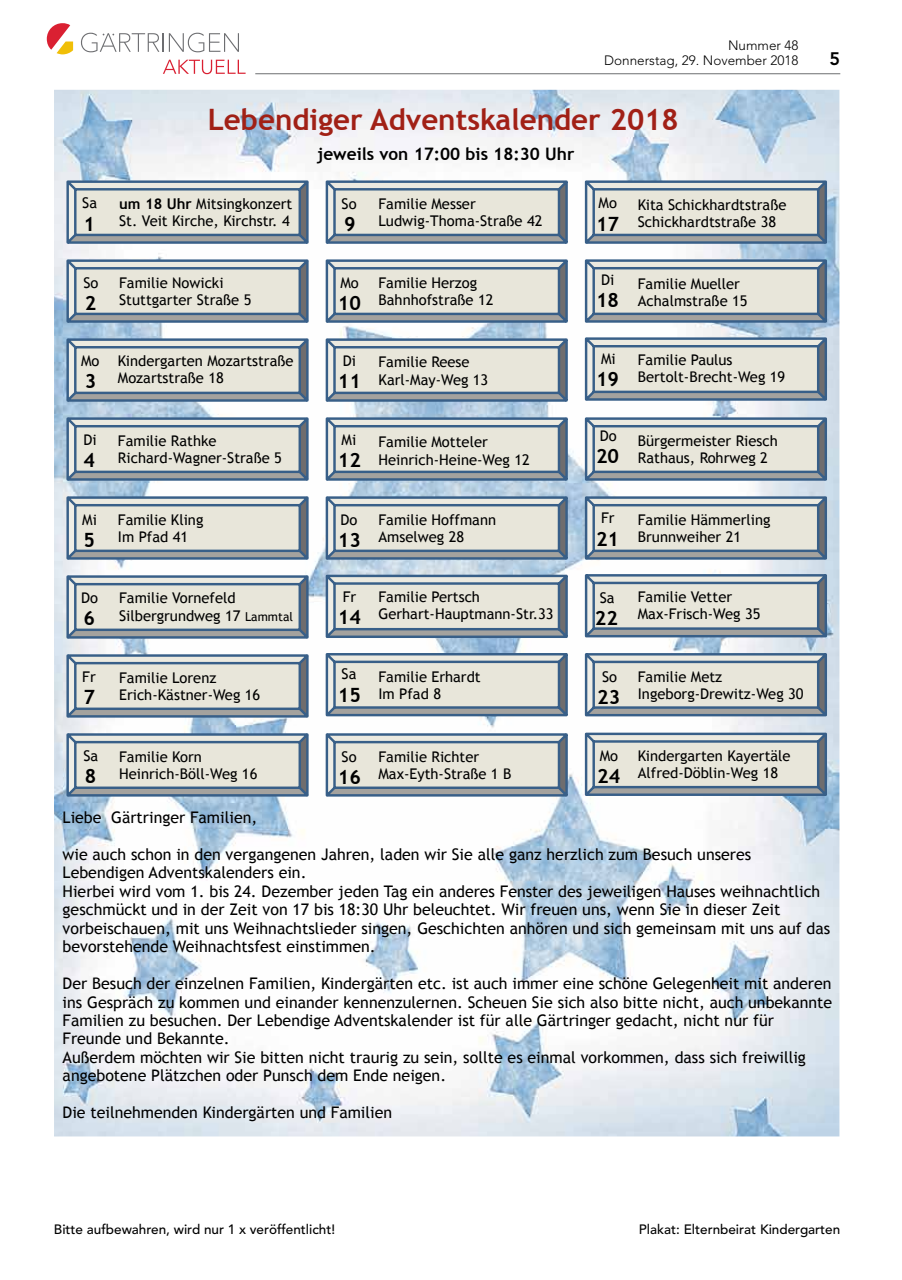
<style>
.page{position:relative;width:902px;height:1280px;background:#fff}
.page>*{position:absolute;margin:0;border:0;box-sizing:border-box;transform-origin:0 0}
.t1{font:700 29.55px "Trebuchet MS";color:#a12016}
.t2{font:700 19.65px "Trebuchet MS";color:#000}
.t3{font:800 18px "Avenir";color:#000}
.t4{font:700 17.25px "Trebuchet MS";color:#000}
.t5{font:15.9px/18.5px "Trebuchet MS";color:#000}
.t6{font:14.7px/17.2px "Trebuchet MS";color:#000}
.t7{font:500 13.5px "Avenir";color:#000}
.t8{font:300 13.5px/15.8px "Avenir";color:#000;text-align:right}
.s1{font-weight:700}
.s2{font-size:12.3px}
</style>
<div class="page">
<hr style="left:255px;top:73px;width:585px;height:1px;background:#6d6e71">
<svg style="left:47px;top:23px;width:26px;height:31px"></svg>
<svg style="left:81px;top:33px;width:158px;height:19px"></svg>
<svg style="left:163px;top:60px;width:82px;height:14px"></svg>
<img style="left:54px;top:90px;width:785px;height:1046px">
<svg style="left:65px;top:179px;width:245px;height:66px;background:#c2c8c7"></svg>
<svg style="left:324px;top:179px;width:245px;height:66px;background:#c3c8c7"></svg>
<svg style="left:583px;top:179px;width:245px;height:66px;background:#c1c7c7"></svg>
<svg style="left:65px;top:495px;width:245px;height:66px;background:#c2c8c7"></svg>
<svg style="left:65px;top:574px;width:245px;height:66px;background:#c2c8c7"></svg>
<svg style="left:65px;top:653px;width:245px;height:66px;background:#c2c8c7"></svg>
<svg style="left:65px;top:337px;width:245px;height:66px;background:#c1c7c6"></svg>
<svg style="left:65px;top:732px;width:245px;height:66px;background:#c1c7c6"></svg>
<svg style="left:65px;top:258px;width:245px;height:66px;background:#c2c7c7"></svg>
<svg style="left:65px;top:416px;width:245px;height:66px;background:#c1c7c6"></svg>
<svg style="left:583px;top:416px;width:245px;height:66px;background:#c2c8c7"></svg>
<svg style="left:583px;top:336px;width:245px;height:66px;background:#c2c7c7"></svg>
<svg style="left:583px;top:258px;width:245px;height:66px;background:#c1c7c6"></svg>
<svg style="left:324px;top:495px;width:245px;height:66px;background:#c0c6c6"></svg>
<svg style="left:324px;top:416px;width:245px;height:66px;background:#c0c6c6"></svg>
<svg style="left:324px;top:337px;width:245px;height:66px;background:#c1c7c6"></svg>
<svg style="left:324px;top:258px;width:245px;height:66px;background:#c2c8c7"></svg>
<svg style="left:324px;top:573px;width:245px;height:66px;background:#c1c7c6"></svg>
<svg style="left:583px;top:573px;width:245px;height:66px;background:#c2c7c7"></svg>
<svg style="left:583px;top:495px;width:245px;height:66px;background:#c1c7c7"></svg>
<svg style="left:324px;top:652px;width:245px;height:65px;background:#c1c7c6"></svg>
<svg style="left:583px;top:652px;width:245px;height:66px;background:#c2c8c7"></svg>
<svg style="left:583px;top:731px;width:245px;height:66px;background:#c2c8c7"></svg>
<svg style="left:324px;top:732px;width:245px;height:66px;background:#c2c8c7"></svg>
<p class="t8" style="left:604px;top:37px;width:196px">Nummer 48<br>Donnerstag, 29. November 2018</p>
<p class="t3" style="left:829px;top:48px;width:12px">5</p>
<h1 class="t1" style="left:208px;top:101px;width:472px">Lebendiger Adventskalender 2018</h1>
<p class="t4" style="left:317px;top:143px;width:259px">jeweils von 17:00 bis 18:30 Uhr</p>
<p class="t6" style="left:82px;top:194px;width:16px">Sa</p>
<p class="t2" style="left:83px;top:212px;width:13px">1</p>
<p class="t6" style="left:119px;top:195px;width:175px"><span class="s1">um 18 Uhr</span> Mitsingkonzert<br>St. Veit Kirche, Kirchstr. 4</p>
<p class="t6" style="left:341px;top:195px;width:17px">So</p>
<p class="t2" style="left:344px;top:212px;width:13px">9</p>
<p class="t6" style="left:378px;top:195px;width:165px">Familie Messer<br>Ludwig-Thoma-Straße 42</p>
<p class="t6" style="left:598px;top:194px;width:20px">Mo</p>
<p class="t2" style="left:596px;top:212px;width:25px">17</p>
<p class="t6" style="left:637px;top:197px;width:150px">Kita Schickhardtstraße<br>Schickhardtstraße 38</p>
<p class="t6" style="left:83px;top:274px;width:17px">So</p>
<p class="t2" style="left:85px;top:290px;width:13px">2</p>
<p class="t6" style="left:119px;top:274px;width:134px">Familie Nowicki<br>Stuttgarter Straße 5</p>
<p class="t6" style="left:340px;top:274px;width:20px">Mo</p>
<p class="t2" style="left:338px;top:290px;width:25px">10</p>
<p class="t6" style="left:378px;top:274px;width:116px">Familie Herzog<br>Bahnhofstraße 12</p>
<p class="t6" style="left:601px;top:271px;width:15px">Di</p>
<p class="t2" style="left:596px;top:288px;width:25px">18</p>
<p class="t6" style="left:637px;top:275px;width:111px">Familie Mueller<br>Achalmstraße 15</p>
<p class="t6" style="left:81px;top:353px;width:20px">Mo</p>
<p class="t2" style="left:85px;top:369px;width:13px">3</p>
<p class="t6" style="left:118px;top:353px;width:177px">Kindergarten Mozartstraße<br>Mozartstraße 18</p>
<p class="t6" style="left:343px;top:353px;width:15px">Di</p>
<p class="t2" style="left:338px;top:369px;width:25px">11</p>
<p class="t6" style="left:378px;top:354px;width:111px">Familie Reese<br>Karl-May-Weg 13</p>
<p class="t6" style="left:601px;top:350px;width:16px">Mi</p>
<p class="t2" style="left:596px;top:367px;width:25px">19</p>
<p class="t6" style="left:637px;top:351px;width:149px">Familie Paulus<br>Bertolt-Brecht-Weg 19</p>
<p class="t6" style="left:83px;top:431px;width:15px">Di</p>
<p class="t2" style="left:83px;top:448px;width:13px">4</p>
<p class="t6" style="left:118px;top:432px;width:165px">Familie Rathke<br>Richard-Wagner-Straße 5</p>
<p class="t6" style="left:341px;top:431px;width:16px">Mi</p>
<p class="t2" style="left:338px;top:448px;width:25px">12</p>
<p class="t6" style="left:378px;top:434px;width:153px">Familie Motteler<br>Heinrich-Heine-Weg 12</p>
<p class="t6" style="left:599px;top:427px;width:18px">Do</p>
<p class="t2" style="left:596px;top:444px;width:25px">20</p>
<p class="t6" style="left:637px;top:432px;width:141px">Bürgermeister Riesch<br>Rathaus, Rohrweg 2</p>
<p class="t6" style="left:82px;top:511px;width:16px">Mi</p>
<p class="t2" style="left:83px;top:527px;width:13px">5</p>
<p class="t6" style="left:118px;top:511px;width:87px">Familie Kling<br>Im Pfad 41</p>
<p class="t6" style="left:340px;top:511px;width:18px">Do</p>
<p class="t2" style="left:338px;top:527px;width:25px">13</p>
<p class="t6" style="left:378px;top:511px;width:119px">Familie Hoffmann<br>Amselweg 28</p>
<p class="t6" style="left:601px;top:510px;width:15px">Fr</p>
<p class="t2" style="left:596px;top:526px;width:25px">21</p>
<p class="t6" style="left:637px;top:511px;width:134px">Familie Hämmerling<br>Brunnweiher 21</p>
<p class="t6" style="left:81px;top:590px;width:18px">Do</p>
<p class="t2" style="left:83px;top:606px;width:13px">6</p>
<p class="t6" style="left:119px;top:590px;width:175px">Familie Vornefeld<br>Silbergrundweg 17 <span class="s2">Lammtal</span></p>
<p class="t6" style="left:343px;top:588px;width:15px">Fr</p>
<p class="t2" style="left:338px;top:605px;width:25px">14</p>
<p class="t6" style="left:378px;top:588px;width:176px">Familie Pertsch<br>Gerhart-Hauptmann-Str.33</p>
<p class="t6" style="left:599px;top:590px;width:16px">Sa</p>
<p class="t2" style="left:594px;top:606px;width:25px">22</p>
<p class="t6" style="left:637px;top:588px;width:124px">Familie Vetter<br>Max-Frisch-Weg 35</p>
<p class="t6" style="left:82px;top:668px;width:15px">Fr</p>
<p class="t2" style="left:83px;top:685px;width:13px">7</p>
<p class="t6" style="left:119px;top:669px;width:143px">Familie Lorenz<br>Erich-Kästner-Weg 16</p>
<p class="t6" style="left:341px;top:666px;width:16px">Sa</p>
<p class="t2" style="left:338px;top:682px;width:25px">15</p>
<p class="t6" style="left:378px;top:668px;width:104px">Familie Erhardt<br>Im Pfad 8</p>
<p class="t6" style="left:602px;top:668px;width:17px">So</p>
<p class="t2" style="left:597px;top:685px;width:25px">23</p>
<p class="t6" style="left:637px;top:668px;width:167px">Familie Metz<br>Ingeborg-Drewitz-Weg 30</p>
<p class="t6" style="left:83px;top:747px;width:16px">Sa</p>
<p class="t2" style="left:85px;top:763px;width:13px">8</p>
<p class="t6" style="left:119px;top:748px;width:140px">Familie Korn<br>Heinrich-Böll-Weg 16</p>
<p class="t6" style="left:341px;top:748px;width:17px">So</p>
<p class="t2" style="left:338px;top:765px;width:25px">16</p>
<p class="t6" style="left:378px;top:748px;width:134px">Familie Richter<br>Max-Eyth-Straße 1 B</p>
<p class="t6" style="left:599px;top:747px;width:20px">Mo</p>
<p class="t2" style="left:597px;top:763px;width:25px">24</p>
<p class="t6" style="left:637px;top:747px;width:154px">Kindergarten Kayertäle<br>Alfred-Döblin-Weg 18</p>
<p class="t5" style="left:63px;top:808px;width:196px">Liebe Gärtringer Familien,</p>
<p class="t5" style="left:63px;top:845px;width:769px">wie auch schon in den vergangenen Jahren, laden wir Sie alle ganz herzlich zum Besuch unseres Lebendigen Adventskalenders ein.<br>Hierbei wird vom 1. bis 24. Dezember jeden Tag ein anderes Fenster des jeweiligen Hauses weihnachtlich geschmückt und in der Zeit von 17 bis 18:30 Uhr beleuchtet. Wir freuen uns, wenn Sie in dieser Zeit vorbeischauen, mit uns Weihnachtslieder singen, Geschichten anhören und sich gemeinsam mit uns auf das bevorstehende Weihnachtsfest einstimmen.</p>
<p class="t5" style="left:63px;top:974px;width:771px">Der Besuch der einzelnen Familien, Kindergärten etc. ist auch immer eine schöne Gelegenheit mit anderen ins Gespräch zu kommen und einander kennenzulernen. Scheuen Sie sich also bitte nicht, auch unbekannte Familien zu besuchen. Der Lebendige Adventskalender ist für alle Gärtringer gedacht, nicht nur für Freunde und Bekannte.<br>Außerdem möchten wir Sie bitten nicht traurig zu sein, sollte es einmal vorkommen, dass sich freiwillig angebotene Plätzchen oder Punsch dem Ende neigen.</p>
<p class="t5" style="left:63px;top:1103px;width:331px">Die teilnehmenden Kindergärten und Familien</p>
<p class="t7" style="left:54px;top:1222px;width:283px">Bitte aufbewahren, wird nur 1 x veröffentlicht!</p>
<p class="t7" style="left:639px;top:1222px;width:203px">Plakat: Elternbeirat Kindergarten</p>
</div>
